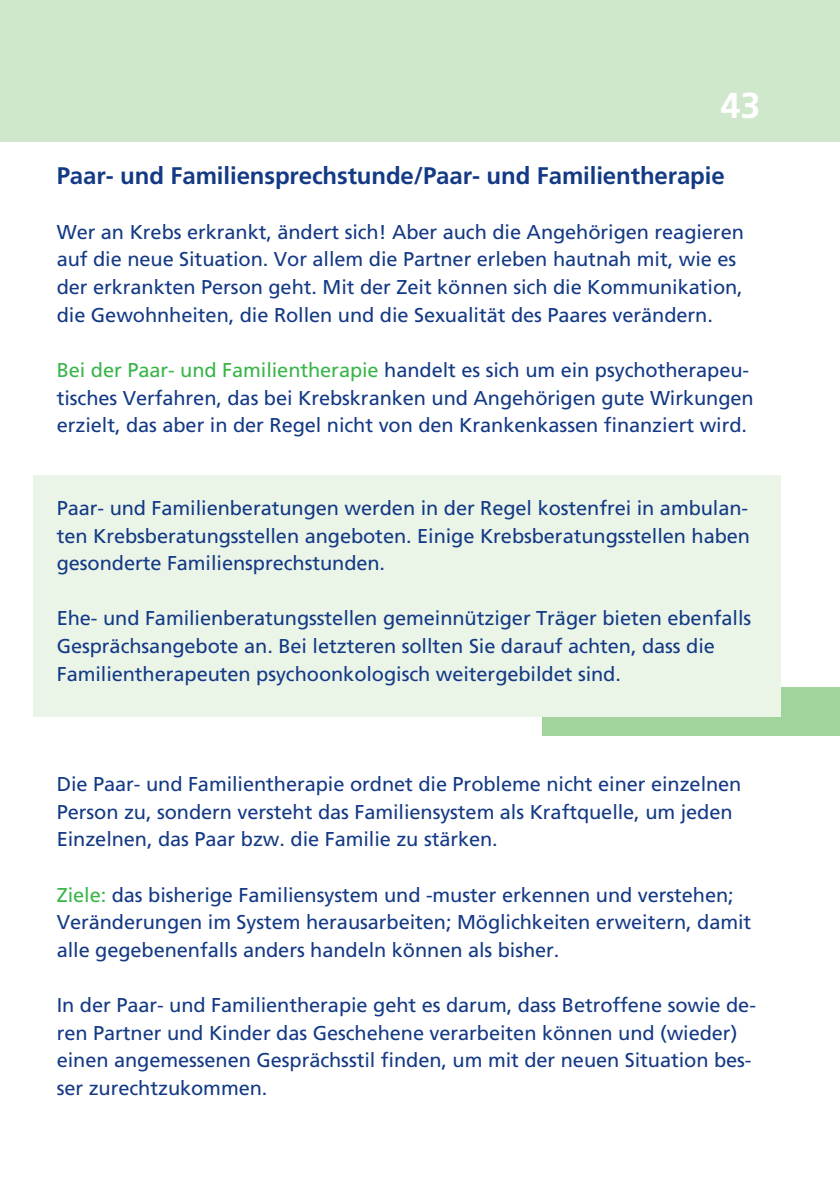
<style>
.page{position:relative;width:840px;height:1191px;background:#fff}
.page>*{position:absolute;margin:0;border:0;box-sizing:border-box;transform-origin:0 0}
.t1{font:700 36px "Frutiger LT";color:#fff}
.t2{font:700 24px "Frutiger LT";letter-spacing:-.005em;color:#143a85}
.t3{font:20px/27.6px "Frutiger LT";letter-spacing:-.005em;color:#143a85}
.s1{color:#3ab54a}
</style>
<div class="page">
<div style="left:541px;top:687px;width:298px;height:49px;background:#a3d39c"></div>
<div style="left:33px;top:475px;width:747px;height:242px;background:#eaf5e8"></div>
<div style="left:0;top:0;width:839px;height:142px;background:#cfe7ca"></div>
<h1 class="t1" style="left:720px;top:91px;width:42px">43</h1>
<p class="t2" style="left:57px;top:166px;width:669px">Paar- und Familiensprechstunde/Paar- und Familientherapie</p>
<p class="t3" style="left:57px;top:220px;width:688px">Wer an Krebs erkrankt, ändert sich! Aber auch die Angehörigen reagieren auf die neue Situation. Vor allem die Partner erleben hautnah mit, wie es der erkrankten Person geht. Mit der Zeit können sich die Kommunikation, die Gewohnheiten, die Rollen und die Sexualität des Paares verändern.</p>
<p class="t3" style="left:57px;top:358px;width:698px"><span class="s1">Bei der Paar- und Familientherapie</span> handelt es sich um ein psychotherapeu&shy;tisches Verfahren, das bei Krebskranken und Angehörigen gute Wirkungen erzielt, das aber in der Regel nicht von den Krankenkassen finanziert wird.</p>
<p class="t3" style="left:57px;top:496px;width:694px;text-align:justify">Paar- und Familienberatungen werden in der Regel kostenfrei in ambulan&shy;ten Krebsberatungsstellen angeboten. Einige Krebsberatungsstellen haben gesonderte Familiensprechstunden.</p>
<p class="t3" style="left:57px;top:606px;width:695px">Ehe- und Familienberatungsstellen gemeinnütziger Träger bieten ebenfalls<br>Gesprächsangebote an. Bei letzteren sollten Sie darauf achten, dass die<br>Familientherapeuten psychoonkologisch weitergebildet sind.</p>
<p class="t3" style="left:57px;top:772px;width:686px">Die Paar- und Familientherapie ordnet die Probleme nicht einer einzelnen<br>Person zu, sondern versteht das Familiensystem als Kraftquelle, um jeden<br>Einzelnen, das Paar bzw. die Familie zu stärken.</p>
<p class="t3" style="left:57px;top:882px;width:695px"><span class="s1">Ziele:</span> das bisherige Familiensystem und -muster erkennen und verstehen;<br>Veränderungen im System herausarbeiten; Möglichkeiten erweitern, damit alle gegebenenfalls anders handeln können als bisher.</p>
<p class="t3" style="left:57px;top:992px;width:700px">In der Paar- und Familientherapie geht es darum, dass Betroffene sowie de&shy;ren Partner und Kinder das Geschehene verarbeiten können und (wieder) einen angemessenen Gesprächsstil finden, um mit der neuen Situation bes&shy;ser zurechtzukommen.</p>
</div>
